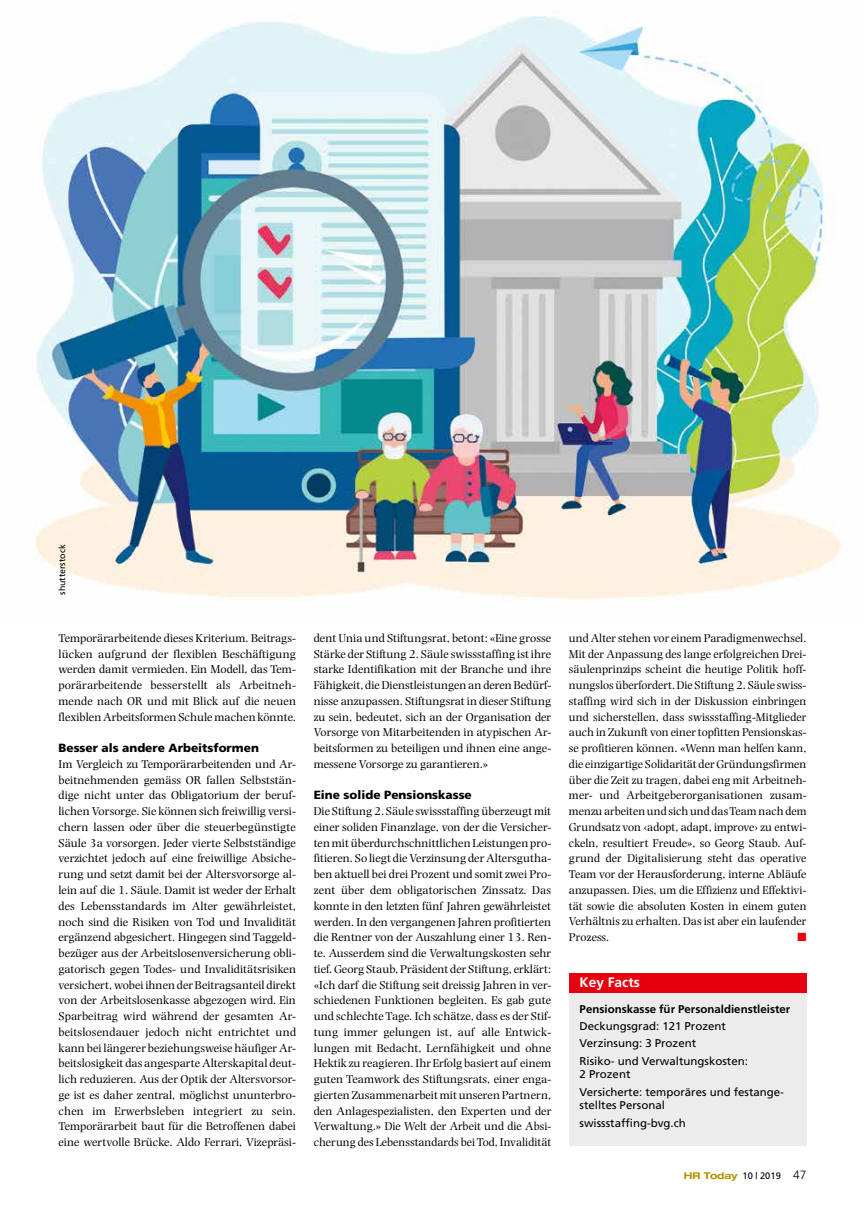
<style>
.page{position:relative;width:865px;height:1205px;background:#fff}
.page>*{position:absolute;margin:0;border:0;box-sizing:border-box;transform-origin:0 0}
.t1{font:700 13.75px "Frutiger";color:#fff}
.t2{font:11.88px/15.8px "Photina";color:#000;text-align:justify}
.t3{font:900 11.88px "Frutiger";color:#000}
.t4{font:11.88px "Zapf Dingbats ITC";color:#e7000e}
.t5{font:11.25px/17.2px "Frutiger";color:#000}
.t6{font:700 11.25px "Frutiger";color:#000}
.t7{font:700 expanded 9.38px "Helvetica Neue LT";color:#af9300}
.t8{font:8.75px "Frutiger";color:#000}
.s1{font-family:"Frutiger";font-weight:400;font-stretch:normal;color:#000}
.s2{font-family:"Frutiger";font-weight:300;font-stretch:normal;font-size:11.88px;color:#000}
</style>
<div class="page">
<div style="left:569px;top:990px;width:237px;height:156px;background:#ececec"></div>
<div style="left:569px;top:973px;width:237px;height:19px;background:#e7000e"></div>
<img style="left:34px;top:16px;width:808px;height:584px">
<p class="t8" style="left:57px;top:595px;width:52px;rotate:-90deg">shutterstock</p>
<p class="t2" style="left:58px;top:630px;width:239px">Temporärarbeitende dieses Kriterium. Beitrags&shy;lücken aufgrund der flexiblen Beschäftigung werden damit vermieden. Ein Modell, das Tem&shy;porärarbeitende besserstellt als Arbeitneh&shy;mende nach OR und mit Blick auf die neuen flexiblen Arbeitsformen Schule machen könnte.</p>
<p class="t3" style="left:58px;top:741px;width:202px">Besser als andere Arbeitsformen</p>
<p class="t2" style="left:58px;top:756px;width:239px">Im Vergleich zu Temporärarbeitenden und Ar&shy;beitnehmenden gemäss OR fallen Selbststän&shy;dige nicht unter das Obligatorium der beruf&shy;lichen Vorsorge. Sie können sich freiwillig versi&shy;chern lassen oder über die steuerbegünstigte Säule 3a vorsorgen. Jeder vierte Selbstständige verzichtet jedoch auf eine freiwillige Absiche&shy;rung und setzt damit bei der Altersvorsorge al&shy;lein auf die 1. Säule. Damit ist weder der Erhalt des Lebensstandards im Alter gewährleistet, noch sind die Risiken von Tod und Invalidität ergänzend abgesichert. Hingegen sind Taggeld&shy;bezüger aus der Arbeitslosenversicherung obli&shy;gatorisch gegen Todes- und Invaliditätsrisiken versichert, wobei ihnen der Beitragsanteil direkt von der Arbeitslosenkasse abgezogen wird. Ein Sparbeitrag wird während der gesamten Ar&shy;beitslosendauer jedoch nicht entrichtet und kann bei längerer beziehungsweise häufiger Ar&shy;beitslosigkeit das angesparte Alterskapital deut&shy;lich reduzieren. Aus der Optik der Altersvorsor&shy;ge ist es daher zentral, möglichst ununterbro&shy;chen im Erwerbsleben integriert zu sein.<br>Temporärarbeit baut für die Betroffenen dabei eine wertvolle Brücke. Aldo Ferrari, Vizepräsi-</p>
<p class="t2" style="left:314px;top:630px;width:239px">dent Unia und Stiftungsrat, betont: «Eine grosse Stärke der Stiftung 2. Säule swissstaffing ist ihre starke Identifikation mit der Branche und ihre Fähigkeit, die Dienstleistungen an deren Bedürf&shy;nisse anzupassen. Stiftungsrat in dieser Stiftung zu sein, bedeutet, sich an der Organisation der Vorsorge von Mitarbeitenden in atypischen Ar&shy;beitsformen zu beteiligen und ihnen eine ange&shy;messene Vorsorge zu garantieren.»</p>
<p class="t3" style="left:314px;top:788px;width:160px">Eine solide Pensionskasse</p>
<p class="t2" style="left:314px;top:803px;width:239px">Die Stiftung 2. Säule swissstaffing überzeugt mit einer soliden Finanzlage, von der die Versicher&shy;ten mit überdurchschnittlichen Leistungen pro&shy;fitieren. So liegt die Verzinsung der Altersgutha&shy;ben aktuell bei drei Prozent und somit zwei Pro&shy;zent über dem obligatorischen Zinssatz. Das konnte in den letzten fünf Jahren gewährleistet werden. In den vergangenen Jahren profitierten die Rentner von der Auszahlung einer 13. Ren&shy;te. Ausserdem sind die Verwaltungskosten sehr tief. Georg Staub, Präsident der Stiftung, erklärt: «Ich darf die Stiftung seit dreissig Jahren in ver&shy;schiedenen Funktionen begleiten. Es gab gute und schlechte Tage. Ich schätze, dass es der Stif&shy;tung immer gelungen ist, auf alle Entwick&shy;lungen mit Bedacht, Lernfähigkeit und ohne Hektik zu reagieren. Ihr Erfolg basiert auf einem guten Teamwork des Stiftungsrats, einer enga&shy;gierten Zusammenarbeit mit unseren Partnern, den Anlagespezialisten, den Experten und der Verwaltung.» Die Welt der Arbeit und die Absi&shy;cherung des Lebensstandards bei Tod, Invalidität</p>
<p class="t2" style="left:569px;top:630px;width:239px">und Alter stehen vor einem Paradigmenwechsel.<br>Mit der Anpassung des lange erfolgreichen Drei&shy;säulenprinzips scheint die heutige Politik hoff&shy;nungslos überfordert. Die Stiftung 2. Säule swiss&shy;staffing wird sich in der Diskussion einbringen und sicherstellen, dass swissstaffing-Mitglieder auch in Zukunft von einer topfitten Pensionskas&shy;se profitieren können. «Wenn man helfen kann, die einzigartige Solidarität der Gründungsfirmen über die Zeit zu tragen, dabei eng mit Arbeitneh&shy;mer- und Arbeitgeberorganisationen zusam&shy;menzu arbeiten und sich und das Team nach dem Grundsatz von ‹adopt, adapt, improve› zu entwi&shy;ckeln, resultiert Freude», so Georg Staub. Auf&shy;grund der Digitalisierung steht das operative Team vor der Herausforderung, interne Abläufe anzupassen. Dies, um die Effizienz und Effektivi&shy;tät sowie die absoluten Kosten in einem guten Verhältnis zu erhalten. Das ist aber ein laufender Prozess.</p>
<p class="t4" style="left:797px;top:931px;width:11px">■</p>
<p class="t1" style="left:579px;top:974px;width:62px">Key Facts</p>
<p class="t6" style="left:579px;top:1002px;width:212px">Pensionskasse für Personaldienstleister</p>
<p class="t5" style="left:579px;top:1017px;width:170px">Deckungsgrad: 121 Prozent<br>Verzinsung: 3 Prozent<br>Risiko- und Verwaltungskosten:</p>
<p class="t5" style="left:579px;top:1066px;width:206px">2 Prozent<br>Versicherte: temporäres und festange-</p>
<p class="t5" style="left:579px;top:1097px;width:108px">stelltes Personal swissstaffing-bvg.ch</p>
<p class="t7" style="left:684px;top:1169px;width:124px">HR Today <span class="s1">10 | 2019</span> <span class="s2">47</span></p>
</div>
